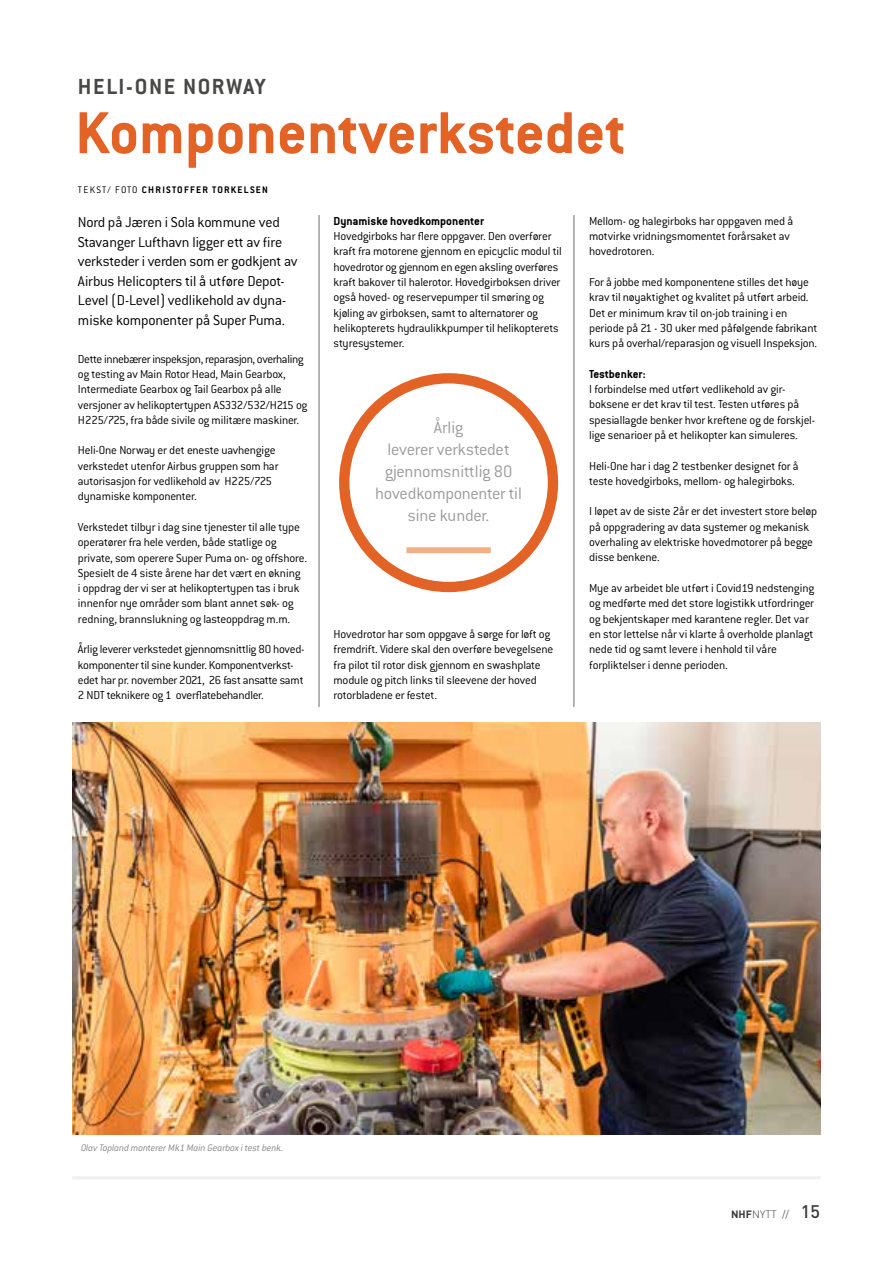
<style>
.page{position:relative;width:893px;height:1263px;background:#fff}
.page>*{position:absolute;margin:0;border:0;box-sizing:border-box;transform-origin:0 0}
.t1{font:700 64.95px "Conduit ITC";color:#e36225}
.t2{font:700 24px "Conduit ITC";letter-spacing:.065em;color:#484847}
.t3{font:300 18.3px/22px "Conduit ITC";letter-spacing:-.015em;color:#9c9c9d;text-align:center}
.t4{font:300 15.75px/19.5px "Conduit ITC";letter-spacing:-.015em;color:#000}
.t5{font:300 12.75px/15.3px "Conduit ITC";letter-spacing:-.015em;color:#000}
.t6{font:700 12.75px "Conduit ITC";color:#000}
.t7{font:italic 300 10.5px "Conduit ITC";letter-spacing:-.02em;color:#868786}
.t8{font:700 10.5px "Conduit ITC";letter-spacing:.12em;color:#000}
.t9{font:300 10.5px "DINOT";color:#3a3a39}
.s1{font-weight:300}
.s2{font-weight:700}
.s3{font-weight:500;font-size:18px}
</style>
<div class="page">
<hr style="left:72px;top:1176px;width:749px;height:3px;background:#f0f0f0">
<hr style="left:319px;top:215px;width:1px;height:492px;background:#6e6e6e">
<hr style="left:574px;top:215px;width:1px;height:492px;background:#6e6e6e">
<img style="left:73px;top:723px;width:747px;height:411px">
<div style="left:339px;top:373px;width:219px;height:219px;border:10px solid #e36225;border-radius:50%"></div>
<div style="left:406px;top:547px;width:85px;height:6px;background:#f2af86"></div>
<h2 class="t2" style="left:78px;top:73px;width:189px">HELI-ONE NORWAY</h2>
<h1 class="t1" style="left:75px;top:95px;width:552px">Komponentverkstedet</h1>
<p class="t8" style="left:78px;top:183px;width:192px"><span class="s1">TEKST/ FOTO</span> CHRISTOFFER TORKELSEN</p>
<p class="t4" style="left:78px;top:212px;width:221px">Nord på Jæren i Sola kommune ved Stavanger Lufthavn ligger ett av fire verksteder i verden som er godkjent av Airbus Helicopters til å utføre Depot-Level (D-Level) vedlikehold av dyna&shy;miske komponenter på Super Puma.</p>
<p class="t5" style="left:78px;top:351px;width:231px">Dette innebærer inspeksjon, reparasjon, overhaling og testing av Main Rotor Head, Main Gearbox, Intermediate Gearbox og Tail Gearbox på alle versjoner av helikoptertypen AS332/532/H215 og H225/725, fra både sivile og militære maskiner.</p>
<p class="t5" style="left:78px;top:443px;width:202px">Heli-One Norway er det eneste uavhengige verkstedet utenfor Airbus gruppen som har autorisasjon for vedlikehold av H225/725 dynamiske komponenter.</p>
<p class="t5" style="left:78px;top:519px;width:231px">Verkstedet tilbyr i dag sine tjenester til alle type operatører fra hele verden, både statlige og private, som operere Super Puma on- og offshore.<br>Spesielt de 4 siste årene har det vært en økning<br>i oppdrag der vi ser at helikoptertypen tas i bruk innenfor nye områder som blant annet søk- og redning, brannslukning og lasteoppdrag m.m.</p>
<p class="t5" style="left:78px;top:642px;width:228px">Årlig leverer verkstedet gjennomsnittlig 80 hoved&shy;komponenter til sine kunder. Komponentverkst&shy;edet har pr. november 2021, 26 fast ansatte samt 2 NDT teknikere og 1 overflatebehandler.</p>
<p class="t6" style="left:334px;top:213px;width:152px">Dynamiske hovedkomponenter</p>
<p class="t5" style="left:334px;top:228px;width:230px">Hovedgirboks har flere oppgaver. Den overfører kraft fra motorene gjennom en epicyclic modul til hovedrotor og gjennom en egen aksling overføres kraft bakover til halerotor. Hovedgirboksen driver også hoved- og reservepumper til smøring og kjøling av girboksen, samt to alternatorer og helikopterets hydraulikkpumper til helikopterets styresystemer.</p>
<h3 class="t3" style="left:375px;top:416px;width:148px">Årlig<br>leverer verkstedet gjennomsnittlig 80 hovedkomponenter til sine kunder.</h3>
<p class="t5" style="left:334px;top:626px;width:221px">Hovedrotor har som oppgave å sørge for løft og fremdrift. Videre skal den overføre bevegelsene fra pilot til rotor disk gjennom en swashplate module og pitch links til sleevene der hoved rotorbladene er festet.</p>
<p class="t5" style="left:589px;top:213px;width:205px">Mellom- og halegirboks har oppgaven med å motvirke vridningsmomentet forårsaket av hovedrotoren.</p>
<p class="t5" style="left:589px;top:274px;width:230px">For å jobbe med komponentene stilles det høye krav til nøyaktighet og kvalitet på utført arbeid.<br>Det er minimum krav til on-job training i en periode på 21 - 30 uker med påfølgende fabrikant kurs på overhal/reparasjon og visuell Inspeksjon.</p>
<p class="t6" style="left:589px;top:366px;width:58px">Testbenker:</p>
<p class="t5" style="left:589px;top:381px;width:228px">I forbindelse med utført vedlikehold av gir&shy;boksene er det krav til test. Testen utføres på spesiallagde benker hvor kreftene og de forskjel&shy;lige senarioer på et helikopter kan simuleres.</p>
<p class="t5" style="left:589px;top:458px;width:211px">Heli-One har i dag 2 testbenker designet for å teste hovedgirboks, mellom- og halegirboks.</p>
<p class="t5" style="left:589px;top:504px;width:229px">I løpet av de siste 2år er det investert store beløp på oppgradering av data systemer og mekanisk overhaling av elektriske hovedmotorer på begge disse benkene.</p>
<p class="t5" style="left:589px;top:580px;width:227px">Mye av arbeidet ble utført i Covid19 nedstenging og medførte med det store logistikk utfordringer og bekjentskaper med karantene regler. Det var en stor lettelse når vi klarte å overholde planlagt nede tid og samt levere i henhold til våre forpliktelser i denne perioden.</p>
<p class="t7" style="left:81px;top:1142px;width:204px">Olav Topland monterer Mk1 Main Gearbox i test benk.</p>
<p class="t9" style="left:731px;top:1207px;width:90px"><span class="s2">NHF</span>NYTT // <span class="s3">15</span></p>
</div>
